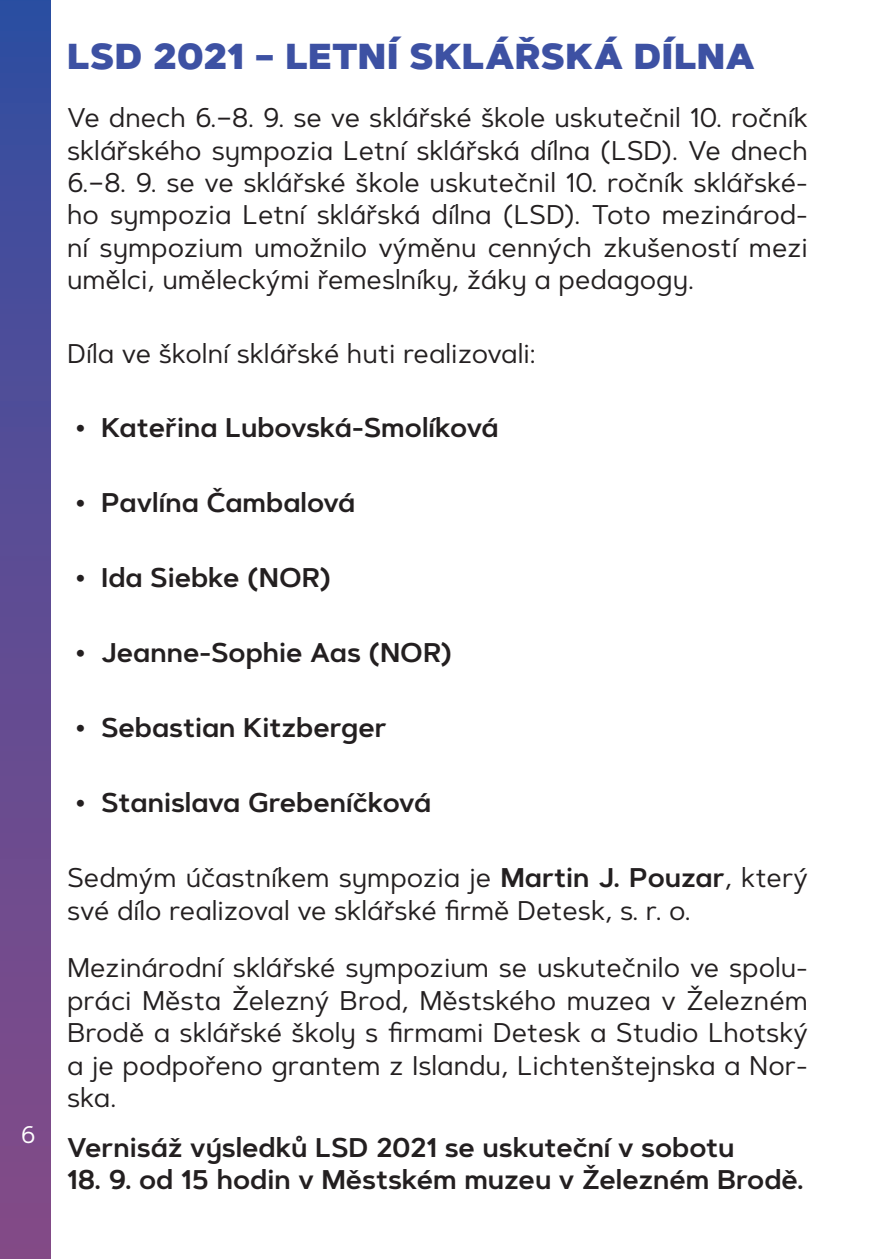
<style>
.page{position:relative;width:893px;height:1259px;background:#fff}
.page>*{position:absolute;margin:0;border:0;box-sizing:border-box;transform-origin:0 0}
.t1{font:900 36px "Artegra Sans Alt";letter-spacing:.015em;color:#3d51a3}
.t2{font:27px/32.4px "Artegra Sans Alt";color:#231f20;text-align:justify}
.t3{font:600 27px "Artegra Sans Alt";color:#231f20}
.t4{font:24px "Artegra Sans Alt";color:#fff}
.s1{font-weight:600}
</style>
<div class="page">
<div style="left:0;top:0;width:50px;height:1259px;background:linear-gradient(to bottom,#334ea1,#884a86)"></div>
<p class="t4" style="left:21px;top:1118px;width:17px">6</p>
<h1 class="t1" style="left:67px;top:29px;width:689px">LSD 2021 – LETNÍ SKLÁŘSKÁ DÍLNA</h1>
<p class="t2" style="left:67px;top:101px;width:742px">Ve dnech 6.–8. 9. se ve sklářské škole uskutečnil 10. ročník sklářského sympozia Letní sklářská dílna (LSD). Ve dnech 6.–8. 9. se ve sklářské škole uskutečnil 10. ročník sklářské&shy;ho sympozia Letní sklářská dílna (LSD). Toto mezinárod&shy;ní sympozium umožnilo výměnu cenných zkušeností mezi umělci, uměleckými řemeslníky, žáky a pedagogy.</p>
<p class="t2" style="left:67px;top:336px;width:470px">Díla ve školní sklářské huti realizovali:</p>
<p class="t3" style="left:76px;top:408px;width:425px">• Kateřina Lubovská-Smolíková</p>
<p class="t3" style="left:76px;top:483px;width:281px">• Pavlína Čambalová</p>
<p class="t3" style="left:76px;top:558px;width:257px">• Ida Siebke (NOR)</p>
<p class="t3" style="left:76px;top:633px;width:378px">• Jeanne-Sophie Aas (NOR)</p>
<p class="t3" style="left:76px;top:708px;width:313px">• Sebastian Kitzberger</p>
<p class="t3" style="left:76px;top:783px;width:357px">• Stanislava Grebeníčková</p>
<p class="t2" style="left:67px;top:861px;width:742px">Sedmým účastníkem sympozia je <span class="s1">Martin J. Pouzar</span>, který své dílo realizoval ve sklářské firmě Detesk, s. r. o.</p>
<p class="t2" style="left:67px;top:951px;width:742px">Mezinárodní sklářské sympozium se uskutečnilo ve spolu&shy;práci Města Železný Brod, Městského muzea v Železném Brodě a sklářské školy s firmami Detesk a Studio Lhotský a je podpořeno grantem z Islandu, Lichtenštejnska a Nor&shy;ska.</p>
<p class="t3" style="left:67px;top:1127px;width:669px">Vernisáž výsledků LSD 2021 se uskuteční v sobotu</p>
<p class="t3" style="left:67px;top:1160px;width:738px">18. 9. od 15 hodin v Městském muzeu v Železném Brodě.</p>
</div>
